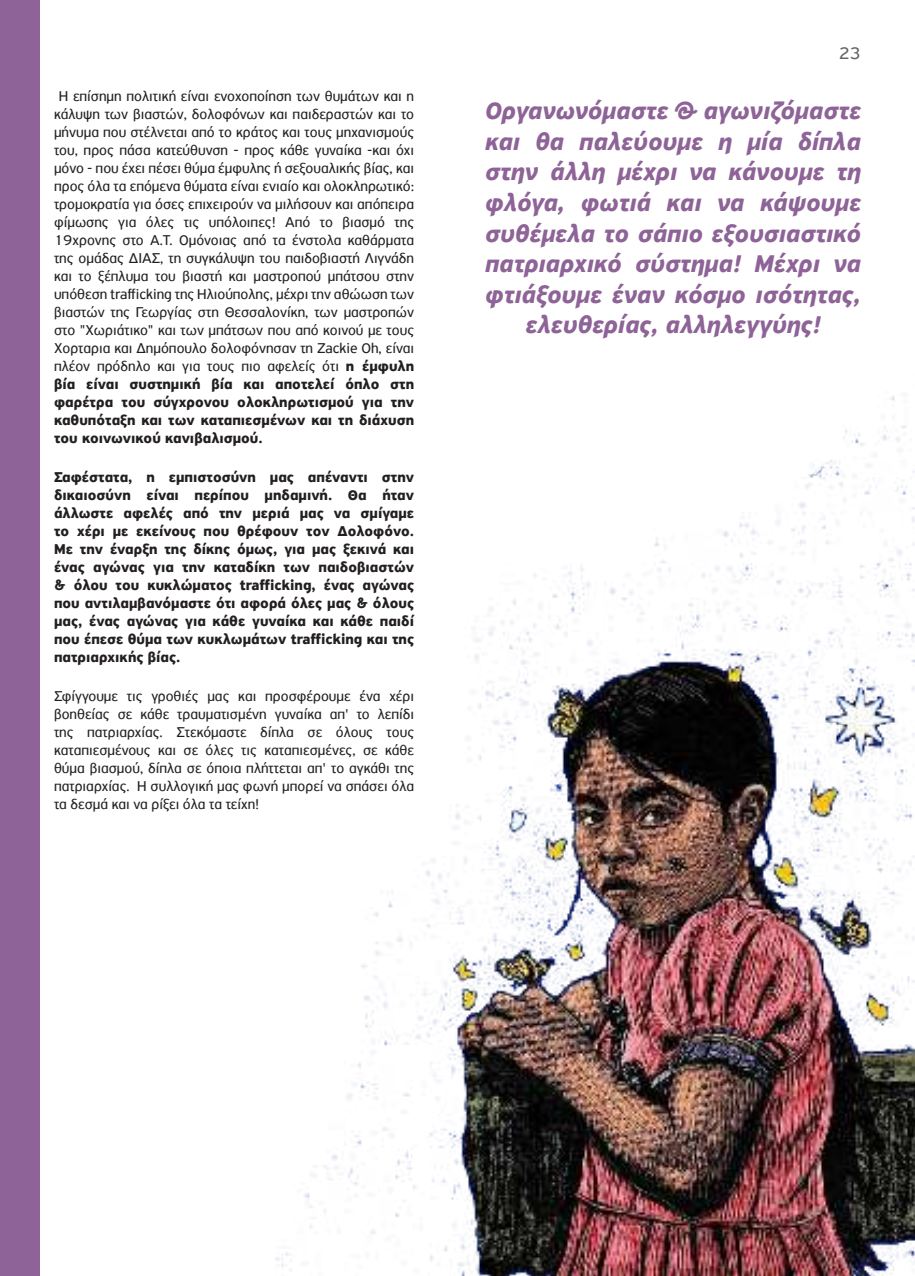
<style>
.page{position:relative;width:915px;height:1276px;background:#fff}
.page>*{position:absolute;margin:0;border:0;box-sizing:border-box;transform-origin:0 0}
.t1{font:italic 700 25.5px/30.6px "PF Highway Sans Pro";color:#8e6397;text-align:center}
.t2{font:18px "PF Highway Sans Pro";color:#636366}
.t3{font:15px/18px "PF Highway Sans Pro";color:#231f20;text-align:justify}
.t4{font:700 15px/18px "PF Highway Sans Pro";color:#231f20;text-align:justify}
.s1{font-weight:700}
</style>
<div class="page">
<img style="left:275px;top:395px;width:639px;height:881px">
<div style="left:0;top:0;width:40px;height:1276px;background:#8e6397"></div>
<p class="t3" style="left:54px;top:87px;width:361px;text-indent:5px">Η επίσημη πολιτική είναι ενοχοποίηση των θυμάτων και η κάλυψη των βιαστών, δολοφόνων και παιδεραστών και το μήνυμα που στέλνεται από το κράτος και τους μηχανισμούς του, προς πάσα κατεύθυνση - προς κάθε γυναίκα -και όχι μόνο - που έχει πέσει θύμα έμφυλης ή σεξουαλικής βίας, και προς όλα τα επόμενα θύματα είναι ενιαίο και ολοκληρωτικό: τρομοκρατία για όσες επιχειρούν να μιλήσουν και απόπειρα φίμωσης για όλες τις υπόλοιπες! Από το βιασμό της 19χρονης στο Α.Τ. Ομόνοιας από τα ένστολα καθάρματα της ομάδας ΔΙΑΣ, τη συγκάλυψη του παιδοβιαστή Λιγνάδη και το ξέπλυμα του βιαστή και μαστροπού μπάτσου στην υπόθεση trafficking της Ηλιούπολης, μέχρι την αθώωση των βιαστών της Γεωργίας στη Θεσσαλονίκη, των μαστροπών στο "Χωριάτικο" και των μπάτσων που από κοινού με τους Χορταρια και Δημόπουλο δολοφόνησαν τη Zackie Oh, είναι πλέον πρόδηλο και για τους πιο αφελείς ότι <span class="s1">η έμφυλη βία είναι συστημική βία και αποτελεί όπλο στη φαρέτρα του σύγχρονου ολοκληρωτισμού για την καθυπόταξη και των καταπιεσμένων και τη διάχυση του κοινωνικού κανιβαλισμού.</span></p>
<p class="t4" style="left:54px;top:468px;width:361px">Σαφέστατα, η εμπιστοσύνη μας απέναντι στην δικαιοσύνη είναι περίπου μηδαμινή. Θα ήταν άλλωστε αφελές από την μεριά μας να σμίγαμε το χέρι με εκείνους που θρέφουν τον Δολοφόνο.<br>Με την έναρξη της δίκης όμως, για μας ξεκινά και ένας αγώνας για την καταδίκη των παιδοβιαστών &amp; όλου του κυκλώματος trafficking, ένας αγώνας που αντιλαμβανόμαστε ότι αφορά όλες μας &amp; όλους μας, ένας αγώνας για κάθε γυναίκα και κάθε παιδί που έπεσε θύμα των κυκλωμάτων trafficking και της πατριαρχικής βίας.</p>
<p class="t3" style="left:54px;top:687px;width:361px">Σφίγγουμε τις γροθιές μας και προσφέρουμε ένα χέρι βοηθείας σε κάθε τραυματισμένη γυναίκα απ' το λεπίδι της πατριαρχίας. Στεκόμαστε δίπλα σε όλους τους καταπιεσμένους και σε όλες τις καταπιεσμένες, σε κάθε θύμα βιασμού, δίπλα σε όποια πλήττεται απ' το αγκάθι της πατριαρχίας. Η συλλογική μας φωνή μπορεί να σπάσει όλα τα δεσμά και να ρίξει όλα τα τείχη!</p>
<p class="t2" style="left:838px;top:42px;width:24px">23</p>
<h1 class="t1" style="left:485px;top:96px;width:377px">Οργανωνόμαστε &amp; αγωνιζόμαστε και θα παλεύουμε η μία δίπλα στην άλλη μέχρι να κάνουμε τη φλόγα, φωτιά και να κάψουμε συθέμελα το σάπιο εξουσιαστικό πατριαρχικό σύστημα! Μέχρι να φτιάξουμε έναν κόσμο ισότητας, ελευθερίας, αλληλεγγύης!</h1>
</div>
